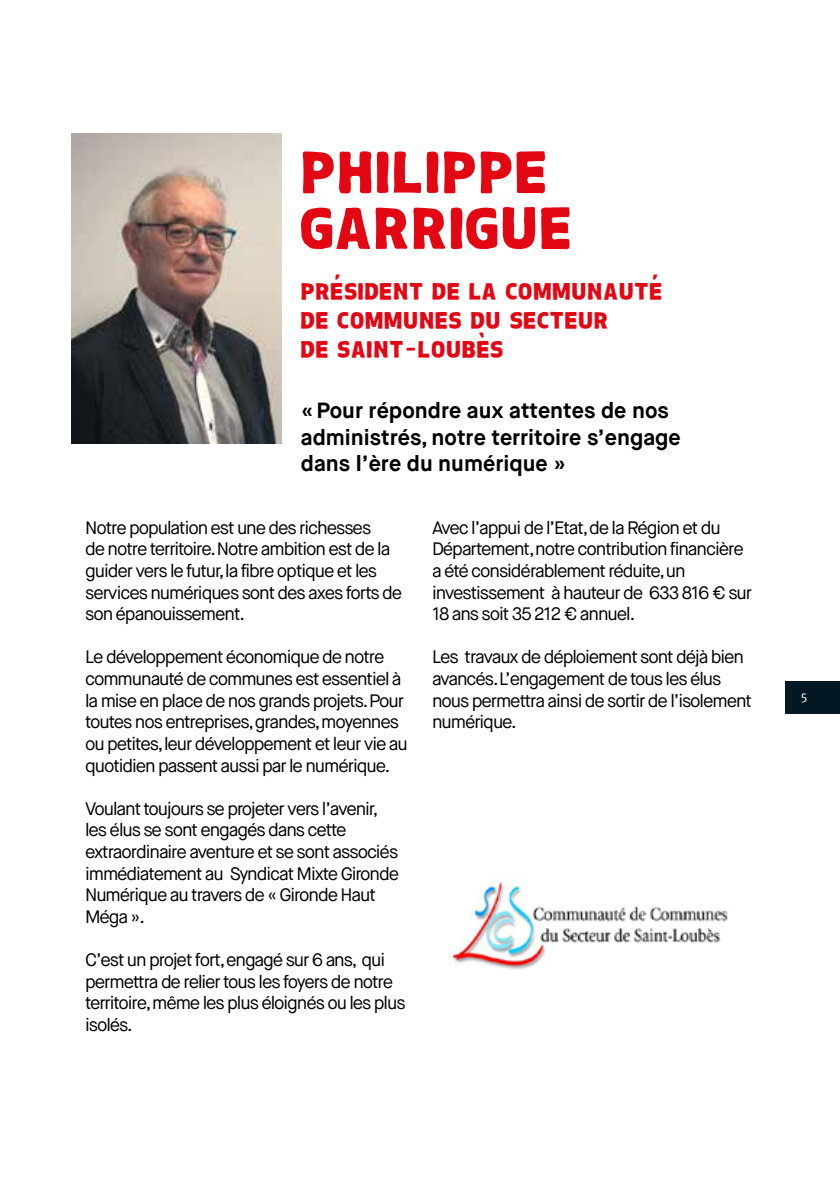
<style>
.page{position:relative;width:840px;height:1191px;background:#fff}
.page>*{position:absolute;margin:0;border:0;box-sizing:border-box;transform-origin:0 0}
.t1{font:60px/56px "Chubby";letter-spacing:.04em;color:#e30613}
.t2{font:32.2px "Chubby";color:#e30613}
.t3{font:24px/28.8px "Chubby";letter-spacing:.04em;color:#e30613}
.t4{font:700 22px/26.4px "Maison Neue";color:#000}
.t5{font:18px/21.6px "Maison Neue";letter-spacing:-.06em;color:#000}
.t6{font:13px "Meta";color:#fff}
</style>
<div class="page">
<div style="left:784px;top:681px;width:55px;height:32px;background:#041823"></div>
<img style="left:71px;top:134px;width:210px;height:310px">
<img style="left:449px;top:879px;width:279px;height:90px">
<h1 class="t1" style="left:300px;top:141px;width:271px">PHILIPPE<br>GARRIGUE</h1>
<h3 class="t3" style="left:300px;top:275px;width:362px">PRESIDENT DE LA COMMUNAUTE<br>DE COMMUNES DU SECTEUR<br>DE SAINT-LOUBES</h3>
<h2 class="t2" style="left:334px;top:272px;width:8px">'</h2>
<h2 class="t2" style="left:651px;top:272px;width:8px">'</h2>
<p class="t4" style="left:300px;top:397px;width:381px">«Pour répondre aux attentes de nos administrés, notre territoire s’engage dans l’ère du numérique »</p>
<p class="t5" style="left:85px;top:517px;width:318px">Notre population est une des richesses<br>de notre territoire.Notre ambition est de la guider vers le futur,la fibre optique et les services numériques sont des axes forts de son épanouissement.</p>
<p class="t5" style="left:85px;top:646px;width:324px">Le développement économique de notre communauté de communes est essentiel à la mise en place de nos grands projets.Pour toutes nos entreprises,grandes,moyennes ou petites,leur développement et leur vie au quotidien passent aussi par le numérique.</p>
<p class="t5" style="left:85px;top:798px;width:315px">Voulant toujours se projeter vers l’avenir, les élus se sont engagés dans cette extraordinaire aventure et se sont associés immédiatement au Syndicat Mixte Gironde Numérique au travers de « Gironde Haut Méga ».</p>
<p class="t5" style="left:85px;top:949px;width:322px">C’est un projet fort,engagé sur 6 ans, qui permettra de relier tous les foyers de notre territoire,même les plus éloignés ou les plus isolés.</p>
<p class="t5" style="left:432px;top:517px;width:321px">Avec l’appui de l’Etat,de la Région et du Département,notre contribution financière a été considérablement réduite,un investissement à hauteur de 633 816 € sur 18 ans soit 35 212 € annuel.</p>
<p class="t5" style="left:432px;top:646px;width:321px">Les travaux de déploiement sont déjà bien avancés.L’engagement de tous les élus nous permettra ainsi de sortir de l’isolement numérique.</p>
<p class="t6" style="left:800px;top:687px;width:8px">5</p>
</div>
